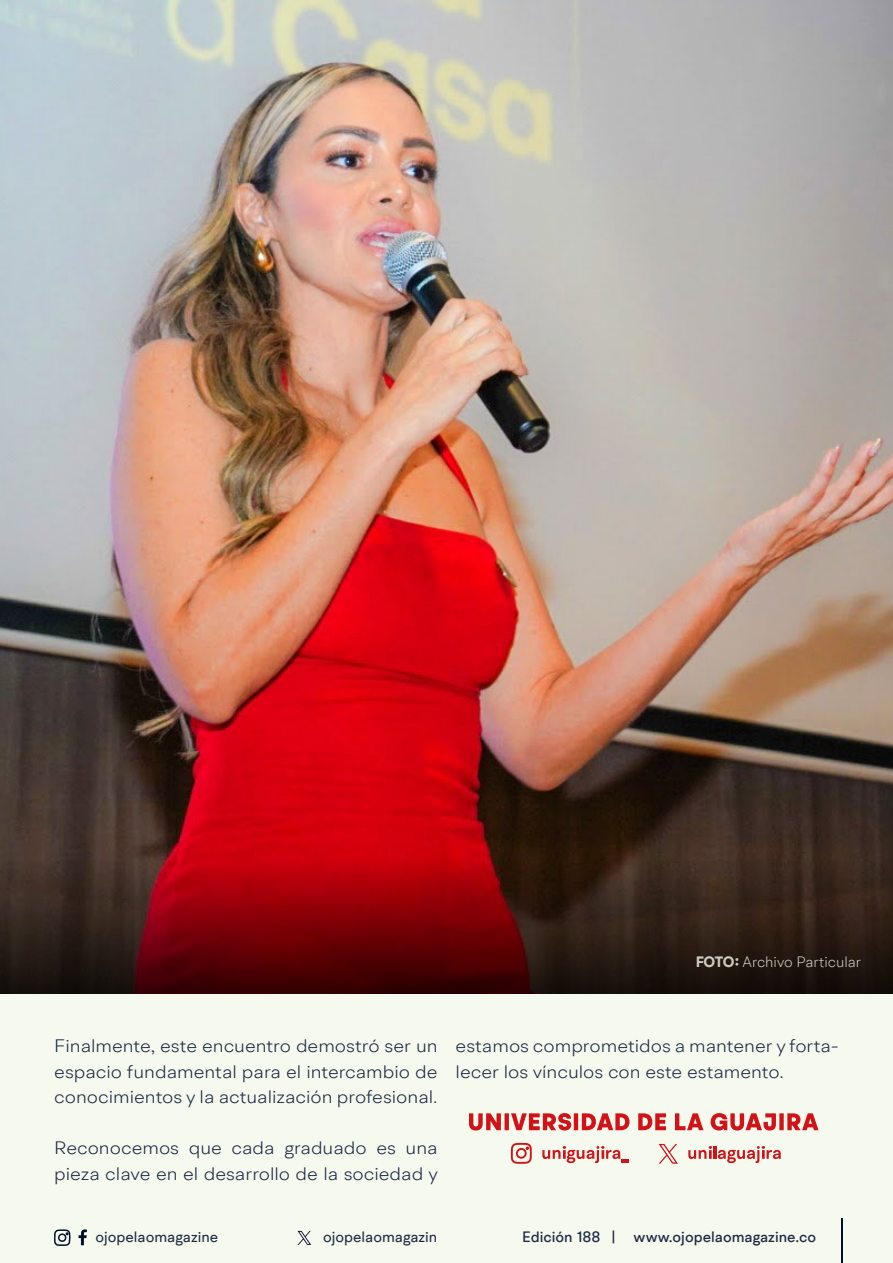
<style>
.page{position:relative;width:893px;height:1263px;background:#f6f9ee}
.page>*{position:absolute;margin:0;border:0;box-sizing:border-box;transform-origin:0 0}
.t1{font:300 18px/25.5px "BR Hendrix";color:#1b2943;scale:1.08 1}
.t2{font:500 15px "BR Hendrix";color:#1b2943}
.t3{font:15px "BR Hendrix";color:#1b2943}
.t4{font:300 15px "BR Hendrix";color:#f5faed}
.s1{font-weight:700}
</style>
<div class="page">
<svg style="left:79px;top:1229px;width:8px;height:16px"></svg>
<svg style="left:54px;top:1229px;width:17px;height:17px"></svg>
<hr style="left:841px;top:1219px;width:1px;height:44px;background:#000f2b">
<svg style="left:298px;top:1231px;width:13px;height:14px"></svg>
<img style="left:0;top:0;width:893px;height:857px">
<svg style="left:0;top:857px;width:893px;height:136px;background:#4d1210"></svg>
<svg style="left:469px;top:1113px;width:349px;height:17px"></svg>
<svg style="left:542px;top:1146px;width:87px;height:17px"></svg>
<svg style="left:688px;top:1146px;width:93px;height:17px"></svg>
<svg style="left:511px;top:1143px;width:21px;height:21px"></svg>
<svg style="left:658px;top:1144px;width:20px;height:20px"></svg>
<p class="t4" style="left:695px;top:953px;width:168px"><span class="s1">FOTO:</span> Archivo Particular</p>
<p class="t1" style="left:54px;top:1033px;width:356px;text-align:justify">Finalmente, este encuentro demostró ser un espacio fundamental para el intercambio de conocimientos y la actualización profesional.</p>
<p class="t1" style="left:54px;top:1135px;width:357px">Reconocemos que cada graduado es una pieza clave en el desarrollo de la sociedad y</p>
<p class="t1" style="left:456px;top:1033px;width:356px">estamos comprometidos a mantener y forta&shy;lecer los vínculos con este estamento.</p>
<p class="t3" style="left:96px;top:1227px;width:124px">ojopelaomagazine</p>
<p class="t3" style="left:323px;top:1227px;width:116px">ojopelaomagazin</p>
<p class="t2" style="left:522px;top:1227px;width:295px">Edición 188 | www.ojopelaomagazine.co</p>
</div>
